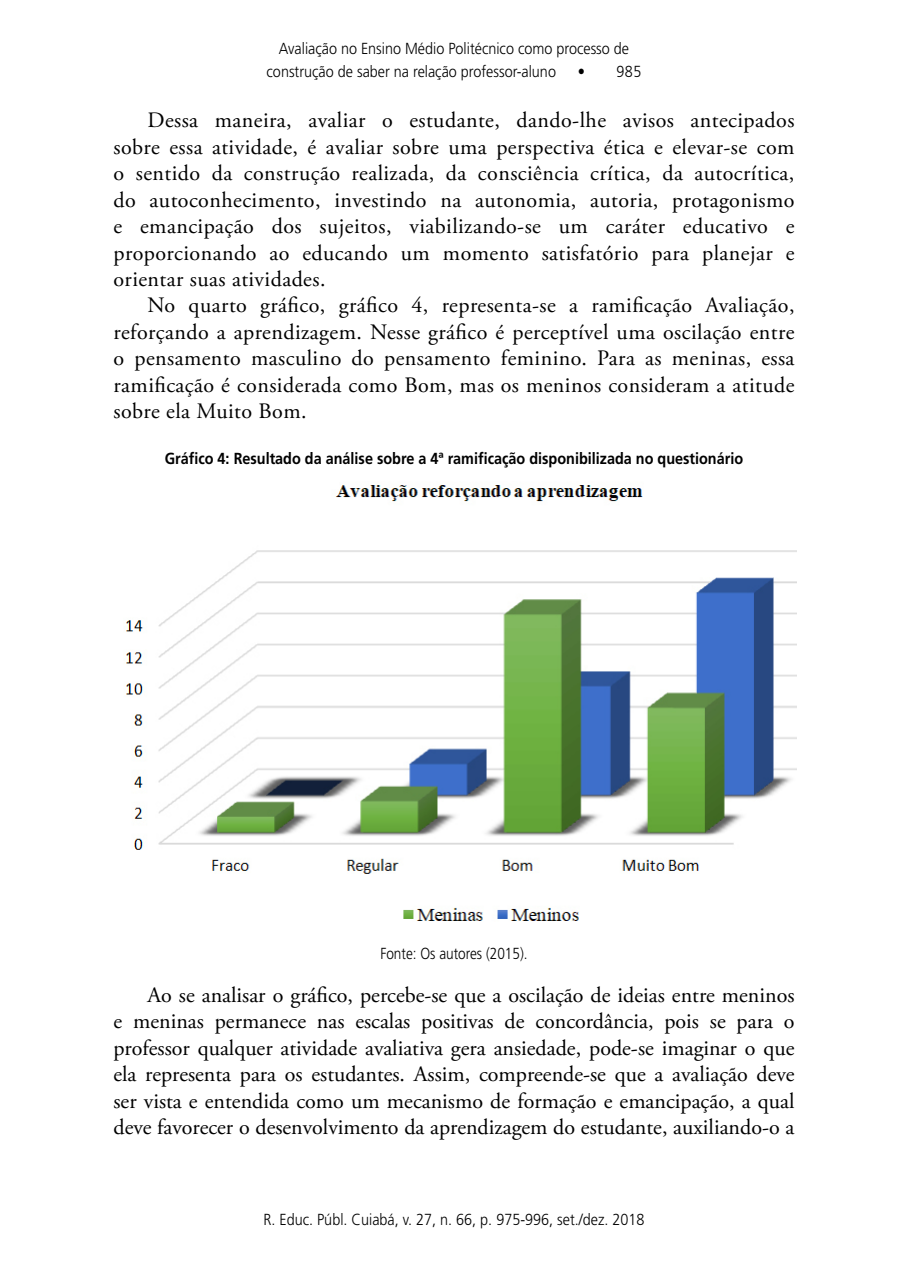
<style>
.page{position:relative;width:908px;height:1276px;background:#fff}
.page>*{position:absolute;margin:0;border:0;box-sizing:border-box;transform-origin:0 0}
._00_CORPO_Texto_EDUC{font:22px/26.4px "Adobe Garamond Pro";letter-spacing:.02em;color:#000;text-align:justify}
._04_LEGENDA_EDUCA{font:300 16px/22.6px "Frutiger LT Std";color:#000;scale:.9 1}
._04_Tabela_TÍTULO_ED{font:700 16px "Frutiger LT Std";color:#000;scale:.9 1}
._04_LEGENDA_EDUCA-2{font:300 16px "Frutiger LT Std";color:#000;scale:.85 1}
</style>
<div class="page">
<img style="left:126px;top:485px;width:670px;height:436px">
<p class="_04_LEGENDA_EDUCA" style="left:266px;top:37px;width:404px;text-indent:12px">Avaliação no Ensino Médio Politécnico como processo de construção de saber na relação professor-aluno</p>
<p class="_04_LEGENDA_EDUCA" style="left:577px;top:60px;width:72px">• 985</p>
<p class="_00_CORPO_Texto_EDUC" style="left:113px;top:108px;width:682px;text-indent:34px">Dessa maneira, avaliar o estudante, dando-lhe avisos antecipados sobre essa atividade, é avaliar sobre uma perspectiva ética e elevar-se com o sentido da construção realizada, da consciência crítica, da autocrítica, do autoconhecimento, investindo na autonomia, autoria, protagonismo e emancipação dos sujeitos, viabilizando-se um caráter educativo e proporcionando ao educando um momento satisfatório para planejar e orientar suas atividades.</p>
<p class="_00_CORPO_Texto_EDUC" style="left:113px;top:293px;width:682px;text-indent:34px">No quarto gráfico, gráfico 4, representa-se a ramificação Avaliação, reforçando a aprendizagem. Nesse gráfico é perceptível uma oscilação entre o pensamento masculino do pensamento feminino. Para as meninas, essa ramificação é considerada como Bom, mas os meninos consideram a atitude sobre ela Muito Bom.</p>
<p class="_04_Tabela_TÍTULO_ED" style="left:165px;top:449px;width:644px">Gráfico 4: Resultado da análise sobre a 4ª ramificação disponibilizada no questionário</p>
<p class="_04_LEGENDA_EDUCA-2" style="left:380px;top:944px;width:175px">Fonte: Os autores (2015).</p>
<p class="_00_CORPO_Texto_EDUC" style="left:113px;top:982px;width:682px;text-indent:34px">Ao se analisar o gráfico, percebe-se que a oscilação de ideias entre meninos e meninas permanece nas escalas positivas de concordância, pois se para o professor qualquer atividade avaliativa gera ansiedade, pode-se imaginar o que ela representa para os estudantes. Assim, compreende-se que a avaliação deve ser vista e entendida como um mecanismo de formação e emancipação, a qual deve favorecer o desenvolvimento da aprendizagem do estudante, auxiliando-o a</p>
<p class="_04_LEGENDA_EDUCA" style="left:263px;top:1208px;width:425px">R. Educ. Públ. Cuiabá, v. 27, n. 66, p. 975-996, set./dez. 2018</p>
</div>
